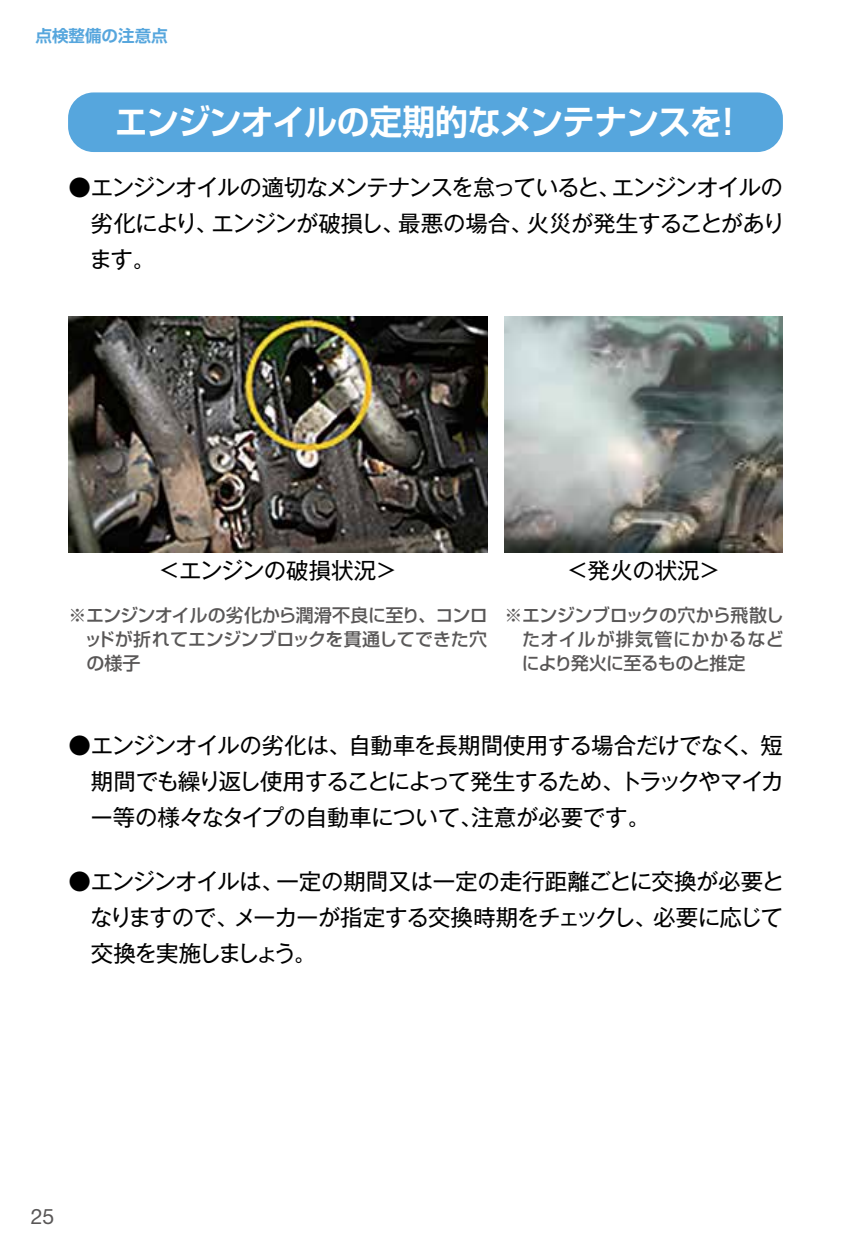
<style>
.page{position:relative;width:851px;height:1251px;background:#fff}
.page>*{position:absolute;margin:0;border:0;box-sizing:border-box;transform-origin:0 0}
.t1{font:700 34.5px "Shin Go Pro De";letter-spacing:-.025em;color:#fff;scale:.95 1}
.t2{font:22.5px/36px "Gothic MB101 Pro";letter-spacing:-.035em;color:#000;text-align:justify}
.t3{font:21.3px "Helvetica Neue";color:#595757}
.t4{font:500 18px/24px "Shin Go Pr 5";letter-spacing:-.01em;color:#595757;text-align:justify}
.t5{font:700 16.5px "Shin Go Pro De";color:#56a6dd}
</style>
<div class="page">
<div style="left:68px;top:92px;width:714px;height:60px;background:#56a6dd;border-radius:26px"></div>
<img style="left:504px;top:316px;width:278px;height:236px">
<img style="left:68px;top:316px;width:419px;height:236px">
<p class="t5" style="left:36px;top:22px;width:134px">点検整備の注意点</p>
<h1 class="t1" style="left:115px;top:94px;width:664px">エンジンオイルの定期的なメンテナンスを！</h1>
<p class="t2" style="left:89px;top:166px;width:697px;text-indent:-21px">●エンジンオイルの適切なメンテナンスを怠っていると、エンジンオイルの劣化により、エンジンが破損し、最悪の場合、火災が発生することがあります。</p>
<p class="t2" style="left:158px;top:549px;width:241px">＜エンジンの破損状況＞</p>
<p class="t2" style="left:566px;top:549px;width:156px">＜発火の状況＞</p>
<p class="t4" style="left:84px;top:601px;width:405px;text-indent:-16px">※エンジンオイルの劣化から潤滑不良に至り、コンロッドが折れてエンジンブロックを貫通してできた穴の様子</p>
<p class="t4" style="left:522px;top:601px;width:263px;text-indent:-17px">※エンジンブロックの穴から飛散したオイルが排気管にかかるなどにより発火に至るものと推定</p>
<p class="t2" style="left:91px;top:724px;width:694px;text-indent:-22px">●エンジンオイルの劣化は、自動車を長期間使用する場合だけでなく、短期間でも繰り返し使用することによって発生するため、トラックやマイカー等の様々なタイプの自動車について、注意が必要です。</p>
<p class="t2" style="left:90px;top:860px;width:695px;text-indent:-22px">●エンジンオイルは、一定の期間又は一定の走行距離ごとに交換が必要となりますので、メーカーが指定する交換時期をチェックし、必要に応じて交換を実施しましょう。</p>
<p class="t3" style="left:31px;top:1203px;width:25px">25</p>
</div>
